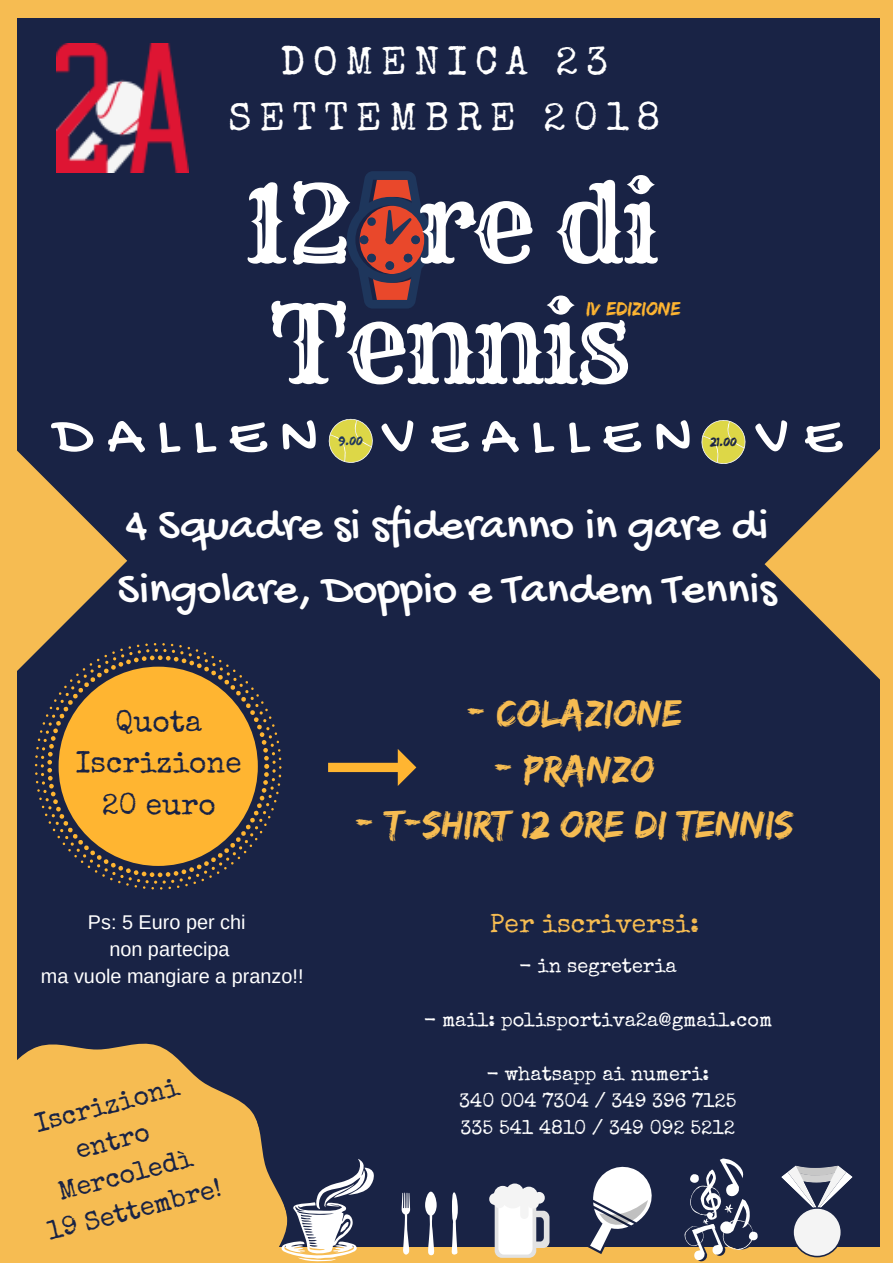
<style>
.page{position:relative;width:893px;height:1263px;background:#f6bc52}
.page>*{position:absolute;margin:0;border:0;box-sizing:border-box;transform-origin:0 0}
.t1{font:105.9px/120.4px "Rye";letter-spacing:-.03em;color:#fff}
.t2{font:59.55px "Gochi Hand";letter-spacing:.235em;color:#fff}
.t3{font:46.35px/64.2px "Gochi Hand";color:#fff}
.t4{font:39.75px "Edo";color:#f6bc52}
.t5{font:39.75px/55.2px "Special Elite";letter-spacing:.2em;color:#fff;text-align:center}
.t6{font:29.85px/41.7px "Special Elite";color:#192345;text-align:center}
.t7{font:26.55px/36px "Special Elite";color:#192345;text-align:center}
.t8{font:26.55px "Special Elite";color:#f6bc52}
.t9{font:19.8px/27px "Special Elite";color:#fff;text-align:center}
.t10{font:19.8px/27px "Arimo";color:#fff;text-align:center}
.t11{font:19.8px "Edo";color:#ffb531}
.t12{font:13.2px "Edo";color:#192345}
.t13{font:13.2px "Edo";color:#1e365c}
</style>
<div class="page">
<div style="left:17px;top:18px;width:862px;height:1228px;background:#192345"></div>
<svg style="left:347px;top:171px;width:94px;height:138px"></svg>
<img style="left:56px;top:44px;width:132px;height:128px">
<svg style="left:329px;top:419px;width:44px;height:44px"></svg>
<svg style="left:701px;top:420px;width:44px;height:44px"></svg>
<svg style="left:303px;top:1159px;width:71px;height:102px"></svg>
<svg style="left:451px;top:1192px;width:7px;height:63px"></svg>
<svg style="left:402px;top:1192px;width:8px;height:63px"></svg>
<svg style="left:425px;top:1192px;width:12px;height:63px"></svg>
<svg style="left:489px;top:1183px;width:60px;height:75px"></svg>
<div style="left:749px;top:1232px;width:9px;height:8px;background:#fff;border-radius:50%"></div>
<svg style="left:684px;top:1158px;width:71px;height:104px"></svg>
<svg style="left:779px;top:1165px;width:76px;height:92px"></svg>
<svg style="left:587px;top:1166px;width:67px;height:88px"></svg>
<svg style="left:765px;top:437px;width:115px;height:254px"></svg>
<svg style="left:17px;top:450px;width:111px;height:221px"></svg>
<svg style="left:35px;top:643px;width:246px;height:246px;fill:#ffb531"></svg>
<svg style="left:328px;top:749px;width:88px;height:37px"></svg>
<svg style="left:17px;top:1043px;width:286px;height:217px;fill:#f6bc52"></svg>
<h3 class="t5" style="left:228px;top:39px;width:434px">DOMENICA 23<br>SETTEMBRE 2018</h3>
<h1 class="t1" style="left:241px;top:164px;width:419px">12 re di<br>Tennis</h1>
<p class="t11" style="left:586px;top:297px;width:96px">IV Edizione</p>
<h2 class="t2" style="left:54px;top:405px;width:788px">DALLENOVEALLENOVE</h2>
<p class="t13" style="left:339px;top:433px;width:25px">9.00</p>
<p class="t12" style="left:710px;top:434px;width:28px">21.00</p>
<h3 class="t3" style="left:118px;top:497px;width:660px">4 Squadre si sfideranno in gare di<br>Singolare, Doppio e Tandem Tennis</h3>
<h3 class="t6" style="left:76px;top:704px;width:167px">Quota<br>Iscrizione<br>20 euro</h3>
<h3 class="t4" style="left:466px;top:690px;width:217px">- Colazione</h3>
<h3 class="t4" style="left:494px;top:745px;width:163px">- Pranzo</h3>
<h3 class="t4" style="left:355px;top:801px;width:440px">- T-Shirt 12 ore di Tennis</h3>
<p class="t10" style="left:41px;top:909px;width:264px">Ps: 5 Euro per chi<br>non partecipa<br>ma vuole mangiare a pranzo!!</p>
<h3 class="t7" style="left:16px;top:1114px;width:181px;rotate:-15deg">Iscrizioni entro<br>Mercoledì<br>19 Settembre!</h3>
<h3 class="t8" style="left:490px;top:914px;width:211px">Per iscriversi:</h3>
<p class="t9" style="left:519px;top:954px;width:159px">- in segreteria</p>
<p class="t9" style="left:424px;top:1008px;width:350px">- mail: polisportiva2a@gmail.com</p>
<p class="t9" style="left:459px;top:1062px;width:279px">- whatsapp ai numeri:<br>340 004 7304 / 349 396 7125<br>335 541 4810 / 349 092 5212</p>
</div>
